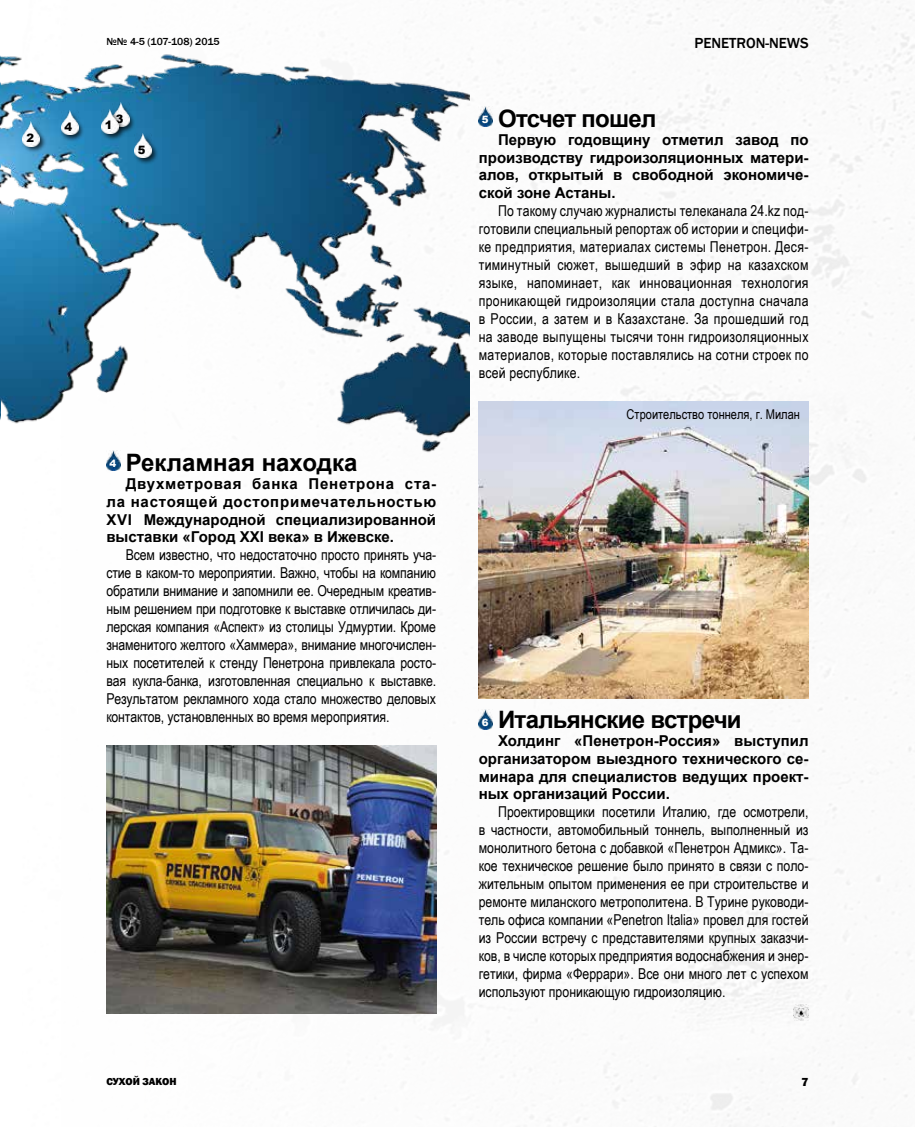
<style>
.page{position:relative;width:915px;height:1127px;background:#fff}
.page>*{position:absolute;margin:0;border:0;box-sizing:border-box;transform-origin:0 0}
.t1{font:700 24px "Arial";letter-spacing:-.03em;color:#000}
.t2{font:700 24px "Arial";color:#000}
.t3{font:15px/18px "Arial Narrow";color:#000;text-align:justify}
.t4{font:700 15px/17.7px "Arial";color:#000;text-align:justify}
.t5{font:500 15px "Franklin Gothic";color:#000}
.t6{font:13.5px "Arial Narrow";color:#000}
.t7{font:800 12px "Franklin Gothic";color:#000}
.t8{font:900 11.55px "Arial";color:#000}
.t9{font:500 10.5px "Franklin Gothic";letter-spacing:-.01em;color:#000}
.t10{font:800 10.5px "Franklin Gothic";color:#000}
.t11{font:900 10.05px "Arial";color:#fff}
</style>
<div class="page">
<img style="left:106px;top:0;width:808px;height:1127px">
<img style="left:0;top:51px;width:469px;height:405px">
<div style="left:21px;top:122px;width:26px;height:32px;background:#000;opacity:.75"></div>
<img style="left:23px;top:122px;width:17px;height:24px">
<div style="left:59px;top:110px;width:26px;height:32px;background:#000;opacity:.75"></div>
<img style="left:61px;top:111px;width:17px;height:24px">
<div style="left:133px;top:133px;width:26px;height:32px;background:#000;opacity:.75"></div>
<img style="left:134px;top:133px;width:17px;height:25px">
<div style="left:111px;top:103px;width:25px;height:31px;background:#000;opacity:.75"></div>
<img style="left:112px;top:103px;width:17px;height:24px">
<img style="left:793px;top:1004px;width:15px;height:16px">
<img style="left:478px;top:107px;width:14px;height:19px">
<img style="left:478px;top:710px;width:14px;height:19px">
<img style="left:106px;top:451px;width:14px;height:19px">
<div style="left:100px;top:109px;width:26px;height:32px;background:#000;opacity:.75"></div>
<img style="left:101px;top:109px;width:17px;height:24px">
<img style="left:106px;top:745px;width:330px;height:268px">
<img style="left:478px;top:402px;width:330px;height:297px">
<p class="t8" style="left:26px;top:130px;width:9px">2</p>
<p class="t8" style="left:65px;top:118px;width:9px">4</p>
<p class="t9" style="left:106px;top:35px;width:115px">№№ 4-5 (107-108) 2015</p>
<p class="t5" style="left:694px;top:34px;width:116px">PENETRON-NEWS</p>
<p class="t8" style="left:116px;top:111px;width:9px">3</p>
<h1 class="t1" style="left:498px;top:103px;width:160px">Отсчет пошел</h1>
<p class="t4" style="left:478px;top:131px;width:331px;text-indent:19px">Первую годовщину отметил завод по производству гидроизоляционных матери&shy;алов, открытый в свободной экономиче&shy;ской зоне Астаны.</p>
<p class="t3" style="left:478px;top:201px;width:331px;text-indent:19px">По такому случаю журналисты телеканала 24.kz под&shy;готовили специальный репортаж об истории и специфи&shy;ке предприятия, материалах системы Пенетрон. Деся&shy;тиминутный сюжет, вышедший в эфир на казахском языке, напоминает, как инновационная технология проникающей гидроизоляции стала доступна сначала в России, а затем и в Казахстане. За прошедший год на заводе выпущены тысячи тонн гидроизоляционных материалов, которые поставлялись на сотни строек по всей республике.</p>
<p class="t11" style="left:482px;top:112px;width:8px">5</p>
<p class="t8" style="left:105px;top:117px;width:9px">1</p>
<p class="t8" style="left:138px;top:141px;width:9px">5</p>
<h1 class="t2" style="left:126px;top:447px;width:233px">Рекламная находка</h1>
<p class="t4" style="left:106px;top:475px;width:331px;text-indent:19px">Двухметровая банка Пенетрона ста&shy;ла настоящей достопримечательностью XVI Международной специализированной выставки «Город ХХI века» в Ижевске.</p>
<p class="t3" style="left:106px;top:545px;width:331px;text-indent:19px">Всем известно, что недостаточно просто принять уча&shy;стие в каком-то мероприятии. Важно, чтобы на компанию обратили внимание и запомнили ее. Очередным креатив&shy;ным решением при подготовке к выставке отличилась ди&shy;лерская компания «Аспект» из столицы Удмуртии. Кроме знаменитого желтого «Хаммера», внимание многочислен&shy;ных посетителей к стенду Пенетрона привлекала росто&shy;вая кукла-банка, изготовленная специально к выставке.<br>Результатом рекламного хода стало множество деловых контактов, установленных во время мероприятия.</p>
<p class="t11" style="left:110px;top:456px;width:8px">4</p>
<p class="t6" style="left:626px;top:404px;width:175px">Строительство тоннеля, г. Милан</p>
<h1 class="t1" style="left:498px;top:704px;width:245px">Итальянские встречи</h1>
<p class="t4" style="left:478px;top:732px;width:331px;text-indent:19px">Холдинг «Пенетрон-Россия» выступил организатором выездного технического се&shy;минара для специалистов ведущих проект&shy;ных организаций России.</p>
<p class="t3" style="left:478px;top:802px;width:331px;text-indent:19px">Проектировщики посетили Италию, где осмотрели, в частности, автомобильный тоннель, выполненный из монолитного бетона с добавкой «Пенетрон Адмикс». Та&shy;кое техническое решение было принято в связи с поло&shy;жительным опытом применения ее при строительстве и ремонте миланского метрополитена. В Турине руководи&shy;тель офиса компании «Penetron Italia» провел для гостей из России встречу с представителями крупных заказчи&shy;ков, в числе которых предприятия водоснабжения и энер&shy;гетики, фирма «Феррари». Все они много лет с успехом используют проникающую гидроизоляцию.</p>
<p class="t11" style="left:482px;top:715px;width:8px">6</p>
<p class="t10" style="left:106px;top:1075px;width:72px">СУХОЙ ЗАКОН</p>
<p class="t7" style="left:801px;top:1074px;width:9px">7</p>
</div>
